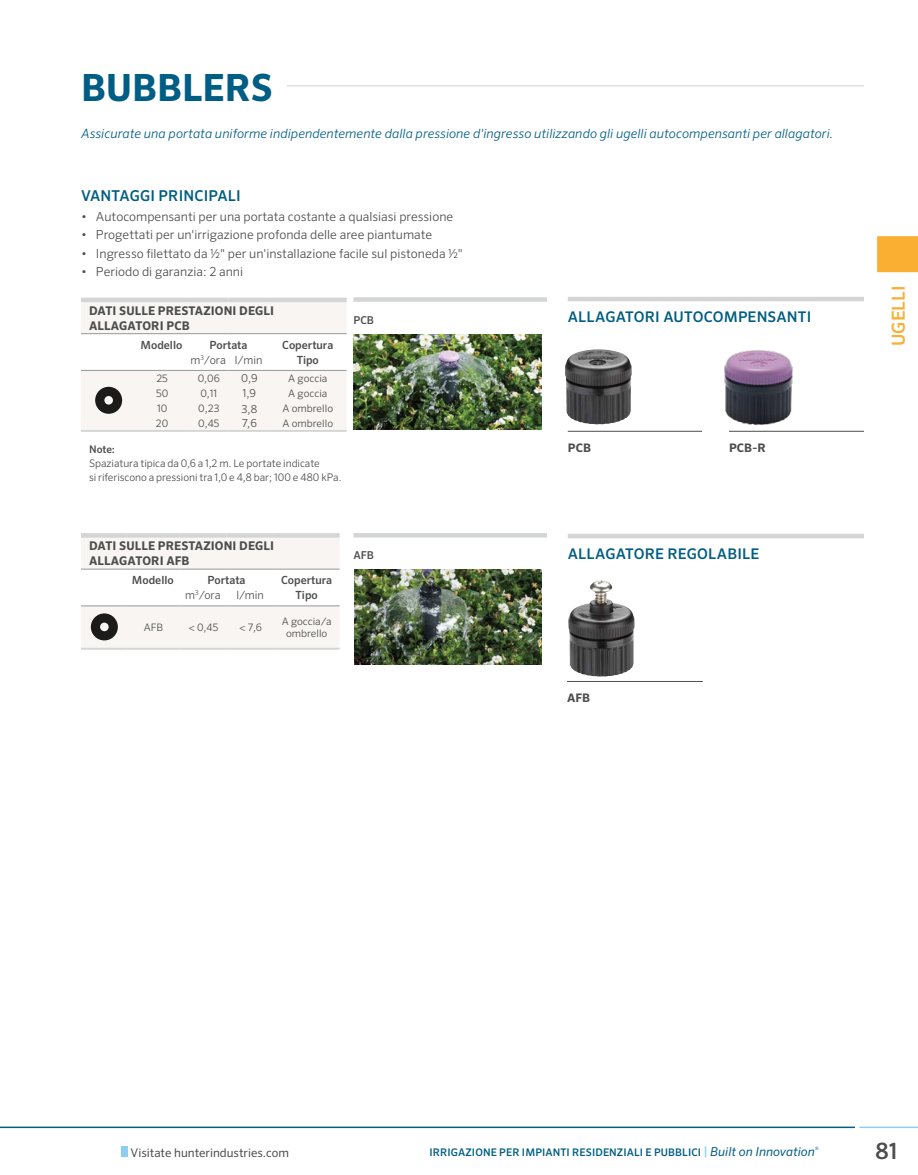
<style>
.page{position:relative;width:918px;height:1175px;background:#fff}
.page>*{position:absolute;margin:0;border:0;box-sizing:border-box;transform-origin:0 0}
.t1{font:700 37.5px "Sero Pro";letter-spacing:-.005em;color:#005d83}
.t2{font:500 22.5px "Sero Pro";color:#4c4d4d}
.t3{font:500 18px "Sero Pro";letter-spacing:.01em;color:#faaf32}
.t4{font:500 15px "Sero Pro";letter-spacing:.01em;color:#005d83}
.t5{font:500 14.7px "Sero Pro";letter-spacing:.01em;color:#005d83}
.t6{font:italic 300 12.75px "Sero Pro";letter-spacing:.005em;color:#005d83}
.t7{font:300 12.45px "Sero Pro";color:#4c4d4d}
.t8{font:700 12px/15px "Sero Pro";letter-spacing:.01em;color:#4c4d4d}
.t9{font:12px "Sero Pro";color:#4c4d4d}
.t10{font:700 11.7px "Sero Pro";letter-spacing:.01em;color:#4c4d4d}
.t11{font:500 11.25px "Sero Pro";color:#4c4d4d}
.t12{font:300 11.25px "Sero Pro";color:#4c4d4d}
.t13{font:300 10.95px "Sero Pro";color:#4c4d4d}
.t14{font:500 10.8px "Sero Pro";color:#4c4d4d}
.t15{font:300 10.5px/13.5px "Sero Pro";letter-spacing:-.005em;color:#4c4d4d}
.t16{font:500 10.5px "Sero Pro";letter-spacing:.01em;color:#005d83}
.t17{font:500 10.5px "Sero Pro";color:#4c4d4d}
.t18{font:300 10.35px/12px "Sero Pro";color:#4c4d4d;text-align:center}
.s1{font-size:12px;color:#95d1f3}
.s2{font-weight:400;font-style:italic;font-size:12.3px}
</style>
<div class="page">
<div style="left:122px;top:1146px;width:6px;height:10px;background:#8dcef2"></div>
<hr style="left:0;top:1126px;width:855px;height:2px;background:#005d83">
<hr style="left:860px;top:1126px;width:58px;height:2px;background:#8dcef2">
<div style="left:877px;top:236px;width:41px;height:36px;background:#faaf32"></div>
<hr style="left:81px;top:85px;width:783px;height:1px;background:#d5d2d0">
<div style="left:81px;top:55px;width:205px;height:45px;background:#fff"></div>
<hr style="left:568px;top:431px;width:134px;height:1px;background:#4c4d4d">
<hr style="left:567px;top:681px;width:136px;height:1px;background:#4c4d4d">
<hr style="left:729px;top:431px;width:135px;height:1px;background:#4c4d4d">
<hr style="left:568px;top:297px;width:296px;height:4px;background:#d4d5d5">
<hr style="left:568px;top:534px;width:296px;height:4px;background:#d4d5d5">
<div style="left:353px;top:297px;width:194px;height:5px;background:#d4d5d5"></div>
<hr style="left:353px;top:533px;width:194px;height:4px;background:#d4d5d5">
<hr style="left:81px;top:298px;width:54px;height:4px;background:#d4d5d5">
<hr style="left:135px;top:298px;width:53px;height:4px;background:#d4d5d5">
<hr style="left:188px;top:298px;width:40px;height:4px;background:#d4d5d5">
<hr style="left:228px;top:298px;width:41px;height:4px;background:#d4d5d5">
<hr style="left:269px;top:298px;width:78px;height:4px;background:#d4d5d5">
<hr style="left:81px;top:430px;width:54px;height:2px;background:#d4d5d5">
<hr style="left:135px;top:430px;width:53px;height:2px;background:#d4d5d5">
<hr style="left:188px;top:430px;width:40px;height:2px;background:#d4d5d5">
<hr style="left:228px;top:430px;width:41px;height:2px;background:#d4d5d5">
<hr style="left:269px;top:430px;width:78px;height:2px;background:#d4d5d5">
<svg style="left:81px;top:300px;width:266px;height:131px"></svg>
<hr style="left:81px;top:533px;width:45px;height:4px;background:#d4d5d5">
<hr style="left:126px;top:533px;width:53px;height:4px;background:#d4d5d5">
<hr style="left:179px;top:533px;width:48px;height:4px;background:#d4d5d5">
<hr style="left:227px;top:533px;width:47px;height:4px;background:#d4d5d5">
<hr style="left:274px;top:533px;width:66px;height:4px;background:#d4d5d5">
<hr style="left:81px;top:648px;width:45px;height:1px;background:#d4d5d5">
<hr style="left:126px;top:648px;width:53px;height:1px;background:#d4d5d5">
<hr style="left:179px;top:648px;width:48px;height:1px;background:#d4d5d5">
<hr style="left:227px;top:648px;width:47px;height:1px;background:#d4d5d5">
<hr style="left:274px;top:648px;width:66px;height:1px;background:#d4d5d5">
<svg style="left:81px;top:535px;width:259px;height:113px"></svg>
<img style="left:566px;top:349px;width:33px;height:14px">
<img style="left:724px;top:350px;width:69px;height:75px">
<img style="left:590px;top:580px;width:9px;height:16px">
<img style="left:353px;top:335px;width:188px;height:95px">
<img style="left:355px;top:569px;width:186px;height:95px">
<h1 class="t1" style="left:81px;top:64px;width:193px">BUBBLERS</h1>
<p class="t6" style="left:81px;top:126px;width:754px">Assicurate una portata uniforme indipendentemente dalla pressione d'ingresso utilizzando gli ugelli autocompensanti per allagatori.</p>
<p class="t4" style="left:81px;top:186px;width:161px">VANTAGGI PRINCIPALI</p>
<p class="t7" style="left:81px;top:209px;width:374px">• Autocompensanti per una portata costante a qualsiasi pressione</p>
<p class="t7" style="left:81px;top:228px;width:353px">• Progettati per un'irrigazione profonda delle aree piantumate</p>
<p class="t7" style="left:81px;top:246px;width:383px">• Ingresso filettato da ½" per un'installazione facile sul pistoneda 1/2"</p>
<p class="t7" style="left:81px;top:264px;width:164px">• Periodo di garanzia: 2 anni</p>
<p class="t8" style="left:89px;top:303px;width:186px">DATI SULLE PRESTAZIONI DEGLI<br>ALLAGATORI PCB</p>
<p class="t11" style="left:140px;top:338px;width:43px">Modello</p>
<p class="t11" style="left:209px;top:338px;width:40px">Portata</p>
<p class="t11" style="left:282px;top:338px;width:52px">Copertura</p>
<p class="t12" style="left:190px;top:353px;width:74px">m<sup>3</sup>/ora l/min</p>
<p class="t11" style="left:297px;top:353px;width:24px">Tipo</p>
<p class="t18" style="left:156px;top:372px;width:13px">25</p>
<p class="t18" style="left:198px;top:372px;width:24px">0,06</p>
<p class="t13" style="left:241px;top:372px;width:18px">0,9</p>
<p class="t18" style="left:288px;top:372px;width:41px">A goccia</p>
<p class="t18" style="left:156px;top:387px;width:14px">50</p>
<p class="t18" style="left:200px;top:387px;width:18px">0,11</p>
<p class="t13" style="left:243px;top:387px;width:15px">1,9</p>
<p class="t18" style="left:288px;top:387px;width:41px">A goccia</p>
<p class="t18" style="left:157px;top:402px;width:12px">10</p>
<p class="t18" style="left:198px;top:402px;width:23px">0,23</p>
<p class="t13" style="left:241px;top:402px;width:17px">3,8</p>
<p class="t18" style="left:282px;top:402px;width:52px">A ombrello</p>
<p class="t18" style="left:156px;top:417px;width:14px">20</p>
<p class="t18" style="left:198px;top:417px;width:23px">0,45</p>
<p class="t13" style="left:242px;top:417px;width:17px">7,6</p>
<p class="t18" style="left:282px;top:417px;width:52px">A ombrello</p>
<p class="t17" style="left:89px;top:442px;width:27px">Note:</p>
<p class="t15" style="left:89px;top:457px;width:254px">Spaziatura tipica da 0,6 a 1,2 m. Le portate indicate<br>si riferiscono a pressioni tra 1,0 e 4,8 bar; 100 e 480 kPa.</p>
<p class="t14" style="left:353px;top:313px;width:22px">PCB</p>
<p class="t8" style="left:89px;top:539px;width:186px">DATI SULLE PRESTAZIONI DEGLI<br>ALLAGATORI AFB</p>
<p class="t11" style="left:132px;top:573px;width:43px">Modello</p>
<p class="t11" style="left:208px;top:573px;width:40px">Portata</p>
<p class="t11" style="left:281px;top:573px;width:52px">Copertura</p>
<p class="t12" style="left:185px;top:588px;width:37px">m<sup>3</sup>/ora</p>
<p class="t11" style="left:296px;top:588px;width:24px">Tipo</p>
<p class="t12" style="left:236px;top:588px;width:29px">l/min</p>
<p class="t18" style="left:144px;top:621px;width:21px">AFB</p>
<p class="t18" style="left:189px;top:621px;width:31px">&lt; 0,45</p>
<p class="t18" style="left:240px;top:621px;width:24px">&lt; 7,6</p>
<p class="t18" style="left:282px;top:615px;width:51px">A goccia/a ombrello</p>
<p class="t14" style="left:353px;top:549px;width:22px">AFB</p>
<p class="t5" style="left:568px;top:307px;width:245px">ALLAGATORI AUTOCOMPENSANTI</p>
<p class="t10" style="left:568px;top:440px;width:25px">PCB</p>
<p class="t10" style="left:729px;top:440px;width:39px">PCB-R</p>
<p class="t5" style="left:568px;top:544px;width:193px">ALLAGATORE REGOLABILE</p>
<p class="t10" style="left:567px;top:690px;width:25px">AFB</p>
<h3 class="t3" style="left:888px;top:346px;width:63px;rotate:-90deg">UGELLI</h3>
<p class="t9" style="left:131px;top:1145px;width:160px">Visitate hunterindustries.com</p>
<p class="t16" style="left:429px;top:1146px;width:391px">IRRIGAZIONE PER IMPIANTI RESIDENZIALI E PUBBLICI <span class="s1">|</span> <span class="s2">Built on Innovation</span><sup>®</sup></p>
<h2 class="t2" style="left:876px;top:1137px;width:23px">81</h2>
</div>
